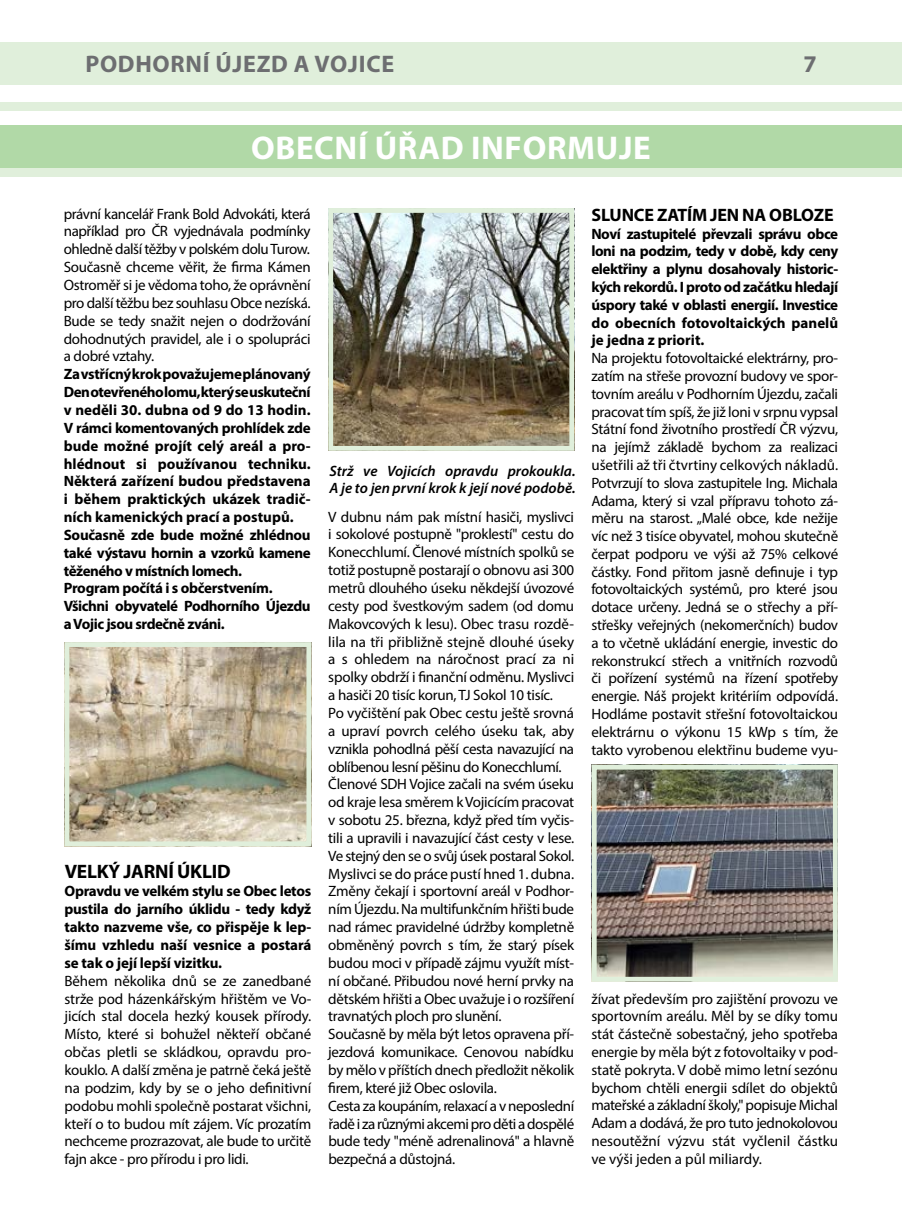
<style>
.page{position:relative;width:902px;height:1212px;background:#fff}
.page>*{position:absolute;margin:0;border:0;box-sizing:border-box;transform-origin:0 0}
.t1{font:700 33px "Myriad Pro";letter-spacing:.02em;color:#fff}
.t2{font:700 24px "Myriad Pro";letter-spacing:.03em;color:#6d6e71}
.t3{font:700 19.5px "Myriad Pro";letter-spacing:-.01em;color:#000}
.t4{font:700 18px "Myriad Pro";letter-spacing:-.01em;color:#000}
.t5{font:15px/17.9px "Myriad Pro";letter-spacing:-.02em;color:#000;text-align:justify}
.t6{font:700 15px/17.9px "Myriad Pro";letter-spacing:-.015em;color:#000;text-align:justify}
.t7{font:italic 600 15px/17.4px "Myriad Pro";color:#000}
</style>
<div class="page">
<div style="left:0;top:43px;width:901px;height:42px;background:#e0efdb"></div>
<div style="left:0;top:102px;width:901px;height:9px;background:#e0efdb"></div>
<div style="left:0;top:125px;width:901px;height:43px;background:#b1d9a7"></div>
<div style="left:0;top:168px;width:901px;height:8px;background:#e0efdb"></div>
<img style="left:334px;top:214px;width:234px;height:231px">
<div style="left:328px;top:208px;width:246px;height:243px;border:5px solid #e0efdb"></div>
<img style="left:70px;top:648px;width:235px;height:192px">
<div style="left:64px;top:642px;width:247px;height:204px;border:5px solid #e0efdb"></div>
<img style="left:597px;top:771px;width:234px;height:204px">
<div style="left:591px;top:765px;width:246px;height:216px;border:5px solid #e0efdb"></div>
<h2 class="t2" style="left:85px;top:48px;width:308px">podhorní Újezd a Vojice</h2>
<h2 class="t2" style="left:803px;top:48px;width:15px">7</h2>
<h1 class="t1" style="left:251px;top:126px;width:338px">obecní úřad informuje</h1>
<p class="t5" style="left:64px;top:204px;width:248px">právní kancelář Frank Bold Advokáti, která například pro ČR vyjednávala podmínky ohledně další těžby v polském dolu Turow.<br>Současně chceme věřit, že firma Kámen Ostroměř si je vědoma toho, že oprávnění pro další těžbu bez souhlasu Obce nezíská.<br>Bude se tedy snažit nejen o dodržování dohodnutých pravidel, ale i o spolupráci a dobré vztahy.</p>
<p class="t6" style="left:64px;top:365px;width:248px;text-align:left">Za vstřícný krok považujeme plánovaný Den otevřeného lomu, který se uskuteční v neděli 30. dubna od 9 do 13 hodin.<br>V rámci komentovaných prohlídek zde bude možné projít celý areál a pro&shy;hlédnout si používanou techniku.<br>Některá zařízení budou představena i během praktických ukázek tradič&shy;ních kamenických prací a postupů.<br>Současně zde bude možné zhlédnou také výstavu hornin a vzorků kamene těženého v místních lomech.<br>Program počítá i s občerstvením.<br>Všichni obyvatelé Podhorního Újezdu a Vojic jsou srdečně zváni.</p>
<h3 class="t3" style="left:65px;top:858px;width:165px">VELKÝ JARNÍ ÚKLID</h3>
<p class="t6" style="left:64px;top:881px;width:248px">Opravdu ve velkém stylu se Obec letos pustila do jarního úklidu - tedy když takto nazveme vše, co přispěje k lep&shy;šímu vzhledu naší vesnice a postará se tak o její lepší vizitku.</p>
<p class="t5" style="left:64px;top:971px;width:248px">Během několika dnů se ze zanedbané strže pod házenkářským hřištěm ve Vo&shy;jicích stal docela hezký kousek přírody.<br>Místo, které si bohužel někteří občané občas pletli se skládkou, opravdu pro&shy;kouklo. A další změna je patrně čeká ještě na podzim, kdy by se o jeho definitivní podobu mohli společně postarat všichni, kteří o to budou mít zájem. Víc prozatím nechceme prozrazovat, ale bude to určitě fajn akce - pro přírodu i pro lidi.</p>
<p class="t7" style="left:329px;top:462px;width:247px">Strž ve Vojicích opravdu prokoukla.<br>A je to jen první krok k její nové podobě.</p>
<p class="t5" style="left:328px;top:507px;width:247px;text-align:left">V dubnu nám pak místní hasiči, myslivci i sokolové postupně "proklestí" cestu do Konecchlumí. Členové místních spolků se totiž postupně postarají o obnovu asi 300 metrů dlouhého úseku někdejší úvozové cesty pod švestkovým sadem (od domu Makovcových k lesu). Obec trasu rozdě&shy;lila na tři přibližně stejně dlouhé úseky a s ohledem na náročnost prací za ni spolky obdrží i finanční odměnu. Myslivci a hasiči 20 tisíc korun, TJ Sokol 10 tisíc.<br>Po vyčištění pak Obec cestu ještě srovná a upraví povrch celého úseku tak, aby vznikla pohodlná pěší cesta navazující na oblíbenou lesní pěšinu do Konecchlumí.<br>Členové SDH Vojice začali na svém úseku od kraje lesa směrem k Vojicícím pracovat v sobotu 25. března, když před tím vyčis&shy;tili a upravili i navazující část cesty v lese.<br>Ve stejný den se o svůj úsek postaral Sokol.<br>Myslivci se do práce pustí hned 1. dubna.<br>Změny čekají i sportovní areál v Podhor&shy;ním Újezdu. Na multifunkčním hřišti bude nad rámec pravidelné údržby kompletně obměněný povrch s tím, že starý písek budou moci v případě zájmu využít míst&shy;ní občané. Přibudou nové herní prvky na dětském hřišti a Obec uvažuje i o rozšíření travnatých ploch pro slunění.<br>Současně by měla být letos opravena pří&shy;jezdová komunikace. Cenovou nabídku by mělo v příštích dnech předložit několik firem, které již Obec oslovila.<br>Cesta za koupáním, relaxací a v neposlední řadě i za různými akcemi pro děti a dospělé bude tedy "méně adrenalinová" a hlavně bezpečná a důstojná.</p>
<p class="t4" style="left:591px;top:203px;width:242px">Slunce zatím jen na obloze</p>
<p class="t6" style="left:591px;top:224px;width:248px">Noví zastupitelé převzali správu obce loni na podzim, tedy v době, kdy ceny elektřiny a plynu dosahovaly historic&shy;kých rekordů. I proto od začátku hledají úspory také v oblasti energií. Investice do obecních fotovoltaických panelů je jedna z priorit.</p>
<p class="t5" style="left:591px;top:349px;width:248px">Na projektu fotovoltaické elektrárny, pro&shy;zatím na střeše provozní budovy ve spor&shy;tovním areálu v Podhorním Újezdu, začali pracovat tím spíš, že již loni v srpnu vypsal Státní fond životního prostředí ČR výzvu, na jejímž základě bychom za realizaci ušetřili až tři čtvrtiny celkových nákladů.<br>Potvrzují to slova zastupitele Ing. Michala Adama, který si vzal přípravu tohoto zá&shy;měru na starost. „Malé obce, kde nežije víc než 3 tisíce obyvatel, mohou skutečně čerpat podporu ve výši až 75% celkové částky. Fond přitom jasně definuje i typ fotovoltaických systémů, pro které jsou dotace určeny. Jedná se o střechy a pří&shy;střešky veřejných (nekomerčních) budov a to včetně ukládání energie, investic do rekonstrukcí střech a vnitřních rozvodů či pořízení systémů na řízení spotřeby energie. Náš projekt kritériím odpovídá.<br>Hodláme postavit střešní fotovoltaickou elektrárnu o výkonu 15 kWp s tím, že takto vyrobenou elektřinu budeme vyu-</p>
<p class="t5" style="left:591px;top:989px;width:248px">žívat především pro zajištění provozu ve sportovním areálu. Měl by se díky tomu stát částečně sobestačný, jeho spotřeba energie by měla být z fotovoltaiky v pod&shy;statě pokryta. V době mimo letní sezónu bychom chtěli energii sdílet do objektů mateřské a základní školy," popisuje Michal Adam a dodává, že pro tuto jednokolovou nesoutěžní výzvu stát vyčlenil částku ve výši jeden a půl miliardy.</p>
</div>
